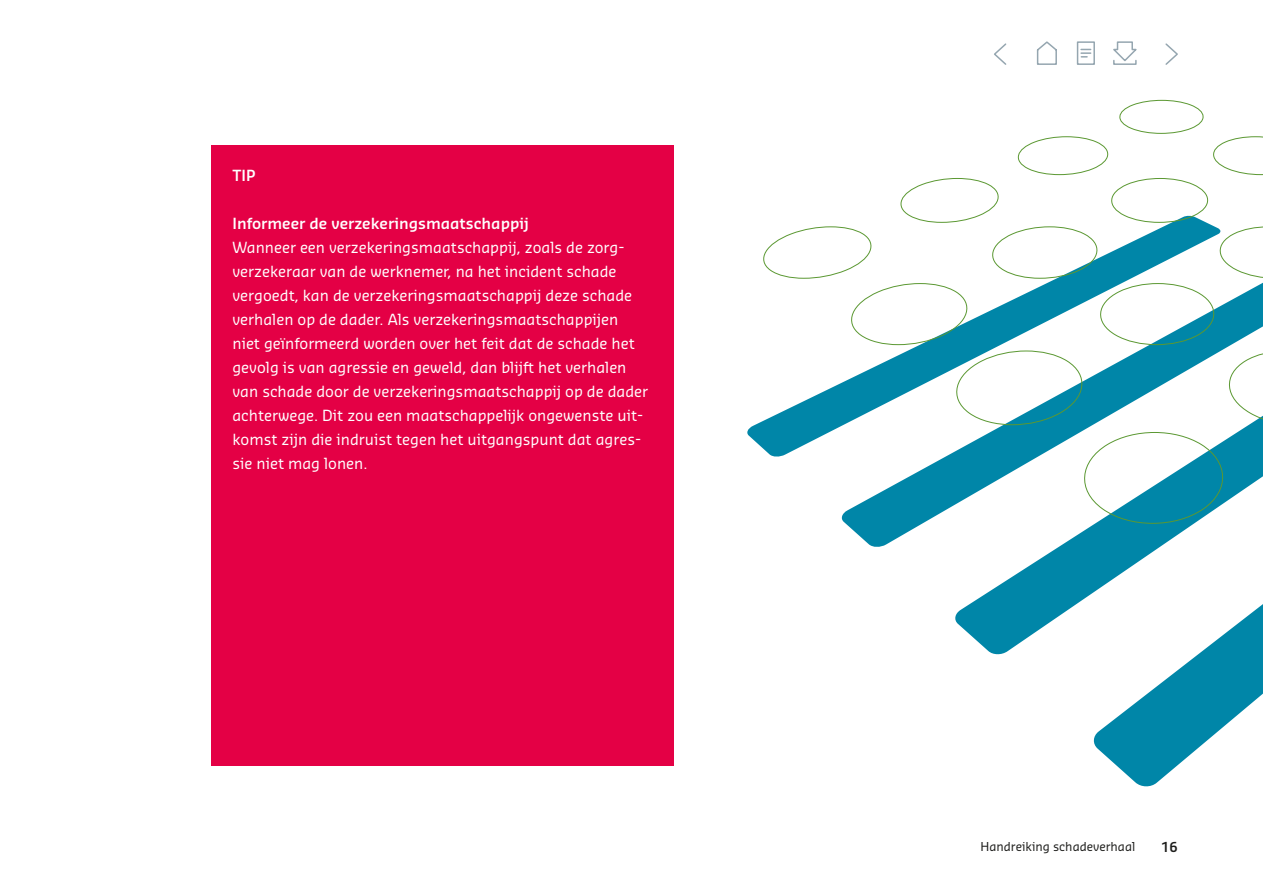
<style>
.page{position:relative;width:1263px;height:893px;background:#fff}
.page>*{position:absolute;margin:0;border:0;box-sizing:border-box;transform-origin:0 0}
.t1{font:15px/24px "Sansa Pro";color:#fff}
.t2{font:600 15px "Sansa Pro";color:#fff}
.t3{font:600 13.5px "Sansa Pro";color:#1d1d1b}
.t4{font:12px "Sansa Pro";color:#1d1d1b}
</style>
<div class="page">
<svg style="left:747px;top:424px;width:93px;height:33px;fill:#0086a8"></svg>
<svg style="left:840px;top:425px;width:113px;height:122px"></svg>
<svg style="left:953px;top:425px;width:139px;height:230px"></svg>
<svg style="left:1092px;top:425px;width:171px;height:362px"></svg>
<svg style="left:1076px;top:432px;width:155px;height:92px"></svg>
<svg style="left:756px;top:100px;width:507px;height:325px"></svg>
<div style="left:211px;top:145px;width:462px;height:620px;background:#e40045"></div>
<svg style="left:1165px;top:43px;width:13px;height:22px"></svg>
<svg style="left:994px;top:43px;width:13px;height:22px"></svg>
<svg style="left:1076px;top:41px;width:19px;height:24px"></svg>
<svg style="left:1036px;top:41px;width:21px;height:24px"></svg>
<svg style="left:1113px;top:41px;width:24px;height:24px"></svg>
<p class="t2" style="left:232px;top:166px;width:25px">TIP</p>
<p class="t2" style="left:232px;top:214px;width:298px">Informeer de verzekeringsmaatschappij</p>
<p class="t1" style="left:232px;top:235px;width:417px">Wanneer een verzekeringsmaatschappij, zoals de zorg&shy;verzekeraar van de werknemer, na het incident schade vergoedt, kan de verzekeringsmaatschappij deze schade verhalen op de dader. Als verzekeringsmaatschappijen niet geïnformeerd worden over het feit dat de schade het gevolg is van agressie en geweld, dan blijft het verhalen van schade door de verzekeringsmaatschappij op de dader achterwege. Dit zou een maatschappelijk ongewenste uit&shy;komst zijn die indruist tegen het uitgangspunt dat agres&shy;sie niet mag lonen.</p>
<p class="t4" style="left:980px;top:839px;width:156px">Handreiking schadeverhaal</p>
<p class="t3" style="left:1161px;top:838px;width:18px">16</p>
</div>
